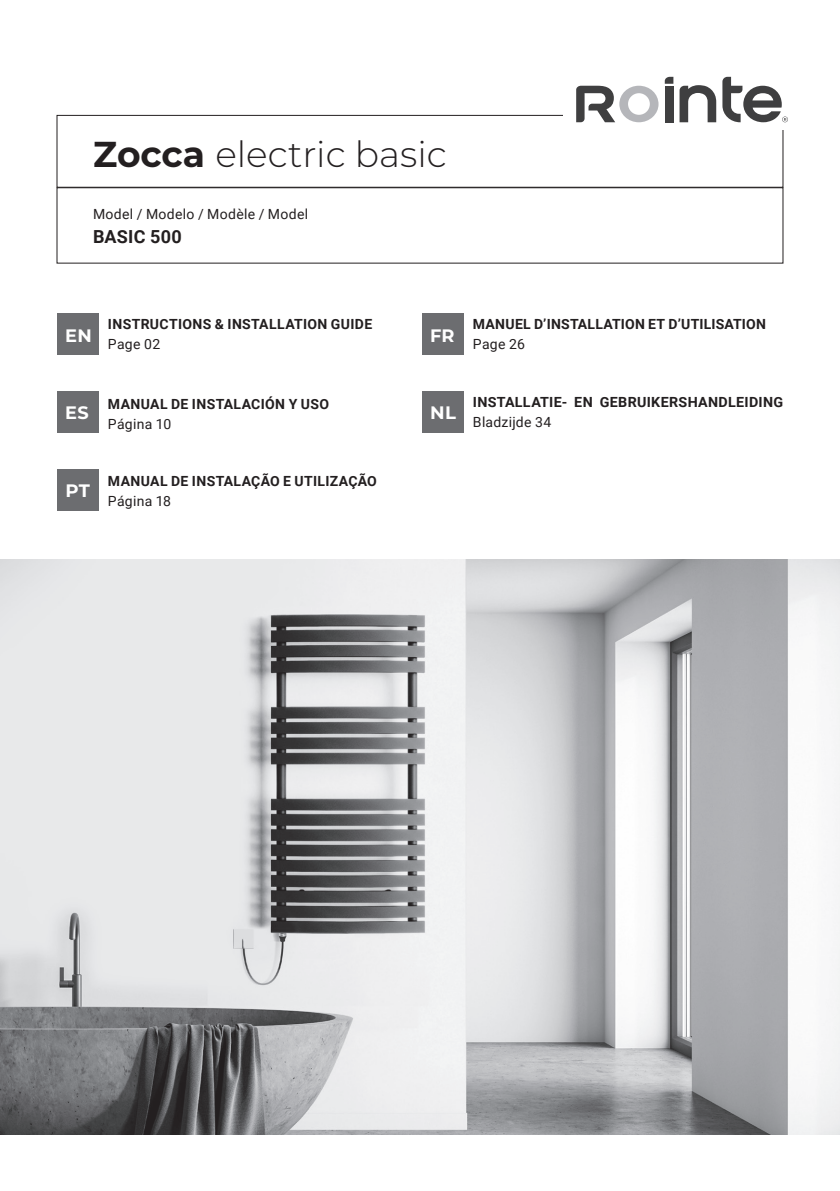
<style>
.page{position:relative;width:840px;height:1191px;background:#fff}
.page>*{position:absolute;margin:0;border:0;box-sizing:border-box;transform-origin:0 0}
.t1{font:300 36px "Montserrat";color:#231f20}
.t2{font:700 18px "Montserrat";letter-spacing:.015em;color:#fff}
.t3{font:700 18px "Roboto";letter-spacing:.015em;color:#231f20}
.t4{font:700 14px "Roboto";letter-spacing:.025em;color:#231f20}
.t5{font:14px "Roboto";letter-spacing:.02em;color:#231f20}
.s1{font-weight:700}
</style>
<div class="page">
<div style="left:57px;top:115px;width:725px;height:72px;border:1px solid #231f20"></div>
<div style="left:563px;top:45px;width:220px;height:84px;background:#fff"></div>
<div style="left:57px;top:187px;width:725px;height:76px;border:1px solid #231f20"></div>
<img style="left:0;top:559px;width:839px;height:575px">
<div style="left:57px;top:391px;width:41px;height:42px;background:#6c6d70"></div>
<div style="left:57px;top:469px;width:41px;height:42px;background:#6c6d70"></div>
<div style="left:57px;top:314px;width:41px;height:41px;background:#6c6d70"></div>
<div style="left:421px;top:391px;width:42px;height:42px;background:#6c6d70"></div>
<div style="left:421px;top:314px;width:42px;height:41px;background:#6c6d70"></div>
<svg style="left:679px;top:85px;width:36px;height:37px"></svg>
<svg style="left:576px;top:86px;width:82px;height:36px"></svg>
<svg style="left:664px;top:77px;width:9px;height:7px"></svg>
<div style="left:664px;top:86px;width:9px;height:36px;background:#3f3f40"></div>
<svg style="left:722px;top:77px;width:65px;height:45px"></svg>
<h1 class="t1" style="left:93px;top:130px;width:355px"><span class="s1">Zocca</span> electric basic</h1>
<p class="t5" style="left:93px;top:204px;width:216px">Model / Modelo / Modèle / Model</p>
<p class="t3" style="left:93px;top:224px;width:90px">BASIC 500</p>
<p class="t2" style="left:65px;top:322px;width:28px">EN</p>
<p class="t2" style="left:65px;top:400px;width:25px">ES</p>
<p class="t2" style="left:65px;top:478px;width:26px">PT</p>
<p class="t4" style="left:108px;top:314px;width:266px">INSTRUCTIONS &amp; INSTALLATION GUIDE</p>
<p class="t5" style="left:108px;top:334px;width:54px">Page 02</p>
<p class="t4" style="left:108px;top:394px;width:222px">MANUAL DE INSTALACIÓN Y USO</p>
<p class="t5" style="left:108px;top:414px;width:65px">Página 10</p>
<p class="t4" style="left:108px;top:471px;width:270px">MANUAL DE INSTALAÇÃO E UTILIZAÇÃO</p>
<p class="t5" style="left:108px;top:491px;width:65px">Página 18</p>
<p class="t2" style="left:430px;top:322px;width:26px">FR</p>
<p class="t2" style="left:430px;top:400px;width:27px">NL</p>
<p class="t4" style="left:472px;top:314px;width:294px">MANUEL D’INSTALLATION ET D’UTILISATION</p>
<p class="t5" style="left:472px;top:334px;width:53px">Page 26</p>
<p class="t4" style="left:472px;top:392px;width:311px">INSTALLATIE- EN GEBRUIKERSHANDLEIDING</p>
<p class="t5" style="left:472px;top:412px;width:80px">Bladzijde 34</p>
</div>
